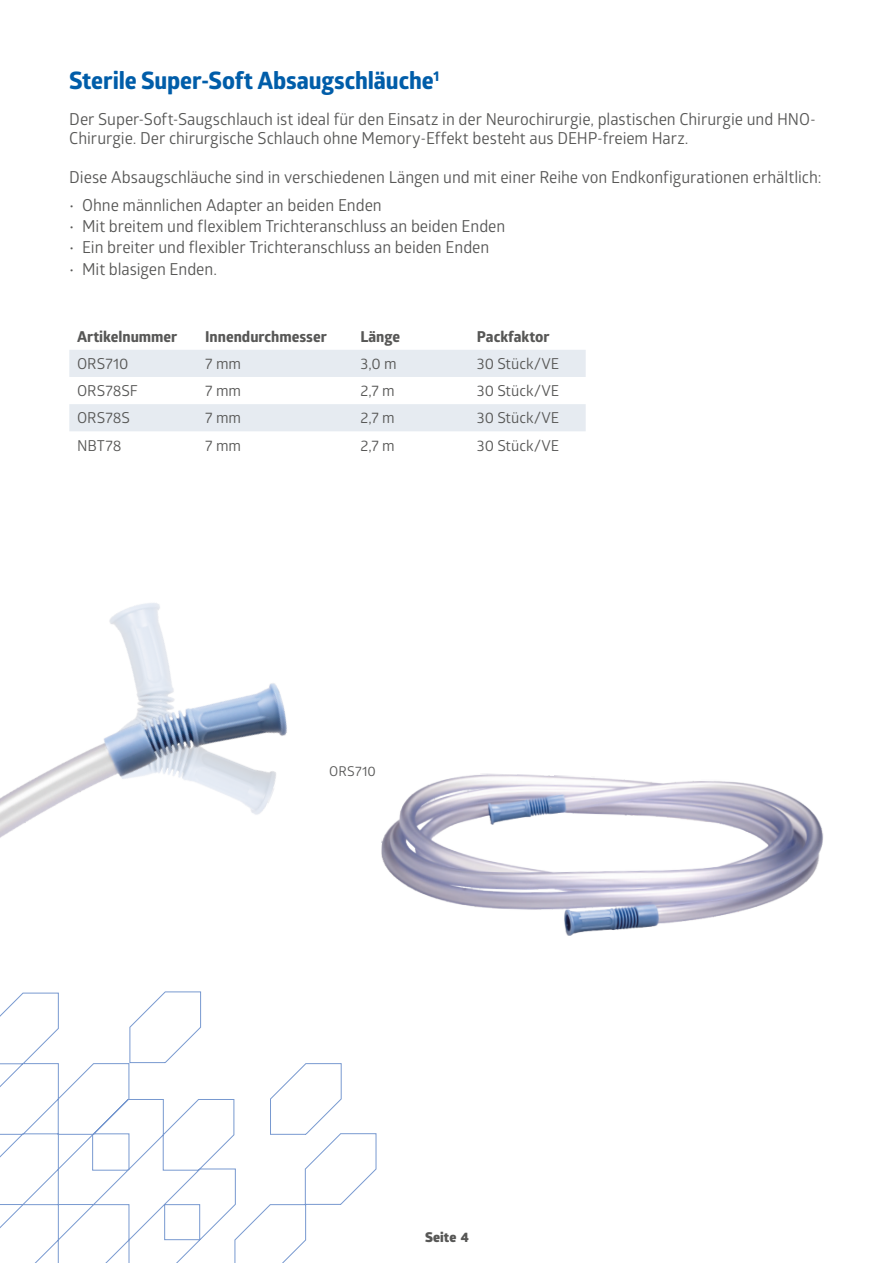
<style>
.page{position:relative;width:893px;height:1263px;background:#fff}
.page>*{position:absolute;margin:0;border:0;box-sizing:border-box;transform-origin:0 0}
.MEDLINE_-_Body_-_bullet{font:700 24px "Globerx";letter-spacing:-.005em;color:#005da9}
.MEDLINE_-_Body_-_bullet-2{font:16.5px/19.5px "Glober";letter-spacing:-.005em;color:#575756}
.t1{font:15px "Glober";letter-spacing:-.005em;color:#575756}
.Table_Heads{font:700 15px "Globerx";color:#575756}
.t2{font:800 13.5px "Glober";letter-spacing:.01em;color:#575756}
.t3{font:13.5px "Glober";letter-spacing:.015em;color:#575756}
</style>
<div class="page">
<div style="left:69px;top:350px;width:517px;height:27px;background:#e6ebf1"></div>
<div style="left:69px;top:404px;width:517px;height:27px;background:#e6ebf1"></div>
<svg style="left:0;top:991px;width:377px;height:272px"></svg>
<img style="left:0;top:603px;width:287px;height:235px">
<img style="left:381px;top:773px;width:443px;height:163px">
<p class="MEDLINE_-_Body_-_bullet" style="left:69px;top:63px;width:372px">Sterile Super-Soft Absaugschläuche<sup>1</sup></p>
<p class="MEDLINE_-_Body_-_bullet-2" style="left:69px;top:109px;width:748px">Der Super-Soft-Saugschlauch ist ideal für den Einsatz in der Neurochirurgie, plastischen Chirurgie und HNO-<br>Chirurgie. Der chirurgische Schlauch ohne Memory-Effekt besteht aus DEHP-freiem Harz.</p>
<p class="MEDLINE_-_Body_-_bullet-2" style="left:69px;top:167px;width:754px">Diese Absaugschläuche sind in verschiedenen Längen und mit einer Reihe von Endkonfigurationen erhältlich:</p>
<p class="MEDLINE_-_Body_-_bullet-2" style="left:69px;top:194px;width:314px">• Ohne männlichen Adapter an beiden Enden</p>
<p class="MEDLINE_-_Body_-_bullet-2" style="left:69px;top:216px;width:438px">• Mit breitem und flexiblem Trichteranschluss an beiden Enden</p>
<p class="MEDLINE_-_Body_-_bullet-2" style="left:69px;top:237px;width:421px">• Ein breiter und flexibler Trichteranschluss an beiden Enden</p>
<p class="MEDLINE_-_Body_-_bullet-2" style="left:69px;top:258px;width:149px">• Mit blasigen Enden.</p>
<p class="Table_Heads" style="left:77px;top:326px;width:102px">Artikelnummer</p>
<p class="Table_Heads" style="left:205px;top:326px;width:123px">Innendurchmesser</p>
<p class="Table_Heads" style="left:360px;top:326px;width:41px">Länge</p>
<p class="Table_Heads" style="left:477px;top:326px;width:74px">Packfaktor</p>
<p class="t1" style="left:77px;top:353px;width:53px">ORS710</p>
<p class="t1" style="left:205px;top:353px;width:37px">7 mm</p>
<p class="t1" style="left:360px;top:353px;width:38px">3,0 m</p>
<p class="t1" style="left:477px;top:353px;width:84px">30 Stück/VE</p>
<p class="t1" style="left:77px;top:380px;width:62px">ORS78SF</p>
<p class="t1" style="left:205px;top:380px;width:37px">7 mm</p>
<p class="t1" style="left:360px;top:380px;width:36px">2,7 m</p>
<p class="t1" style="left:477px;top:380px;width:84px">30 Stück/VE</p>
<p class="t1" style="left:77px;top:408px;width:54px">ORS78S</p>
<p class="t1" style="left:205px;top:408px;width:37px">7 mm</p>
<p class="t1" style="left:360px;top:408px;width:36px">2,7 m</p>
<p class="t1" style="left:477px;top:408px;width:84px">30 Stück/VE</p>
<p class="t1" style="left:77px;top:435px;width:46px">NBT78</p>
<p class="t1" style="left:205px;top:435px;width:37px">7 mm</p>
<p class="t1" style="left:360px;top:435px;width:36px">2,7 m</p>
<p class="t1" style="left:477px;top:435px;width:84px">30 Stück/VE</p>
<p class="t3" style="left:329px;top:761px;width:48px">ORS710</p>
<p class="t2" style="left:425px;top:1227px;width:45px">Seite 4</p>
</div>
